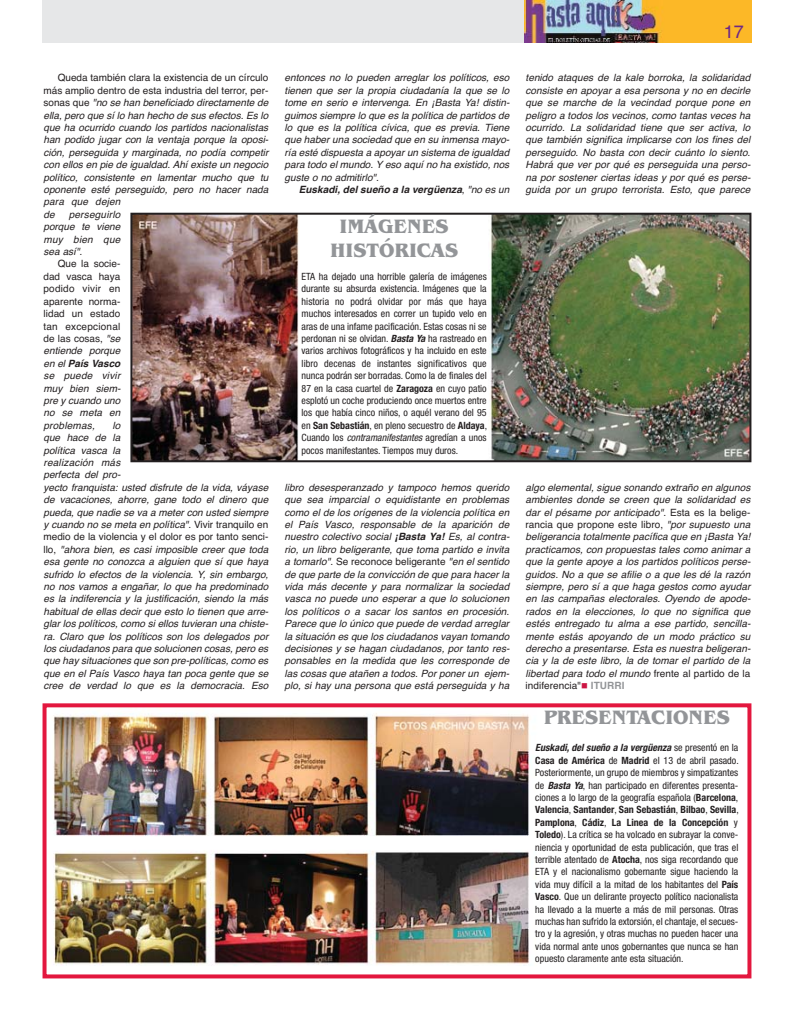
<style>
.page{position:relative;width:794px;height:1021px;background:#fff}
.page>*{position:absolute;margin:0;border:0;box-sizing:border-box;transform-origin:0 0}
.t1{font:700 20px/24px "Benguiat IT Cby BT";color:#939598;text-align:center}
.t2{font:18px "Helvetica";color:#6c2787}
.t3{font:italic 10px/12.4px "Helvetica";color:#231f20}
.t4{font:condensed 10px/12.4px "Helvetica Neue";color:#231f20;text-align:justify}
.t5{font:10px/12.4px "Helvetica";color:#231f20}
.t6{font:italic 700 10px "Helvetica";color:#231f20}
.s1{font-style:normal}
.s2{font-style:italic}
.s3{font-weight:700;font-style:italic}
.s4{font-weight:400;font-style:normal}
.s5{font-weight:400}
.s6{font-weight:700}
.s7{font-weight:700;font-style:normal;color:#939598}
</style>
<div class="page">
<div style="left:43px;top:0;width:708px;height:43px;background:#e6e7e8"></div>
<img style="left:524px;top:0;width:227px;height:42px">
<img style="left:53px;top:713px;width:477px;height:253px">
<div style="left:43px;top:703px;width:708px;height:275px;border:4px solid #e3173e"></div>
<img style="left:133px;top:216px;width:615px;height:243px">
<div style="left:130px;top:213px;width:621px;height:249px;border:2px solid #231f20"></div>
<div style="left:300px;top:216px;width:188px;height:242px;background:#fff"></div>
<p class="t3" style="left:44px;top:73px;width:228px;text-indent:14px"><span class="s1">Queda también clara la existencia de un círculo más amplio dentro de esta industria del terror, per&shy;s o n a s q u e</span> "no se han beneficiado directamente de ella, pero que sí lo han hecho de sus efectos. Es lo que ha ocurrido cuando los partidos nacionalistas han podido jugar con la ventaja porque la oposi&shy;ción, perseguida y marginada, no podía competir con ellos en pie de igualdad.Ahí existe un negocio político, consistente en lamentar mucho que tu oponente esté perseguido, pero no hacer nada para que dejen<br>de perseguirlo<br>porque te viene<br>muy bien que<br>sea así".</p>
<p class="t5" style="left:44px;top:259px;width:80px;text-indent:14px">Que la socie&shy;dad vasca haya podido vivir en aparente norma&shy;lidad un estado tan excepcional de las cosas, <span class="s2">"se entiende porque en el</span> <span class="s3">País Vasco </span><span class="s2">se puede vivir muy bien siem&shy;pre y cuando uno no se meta en problemas,</span></p>
<p class="t3" style="left:44px;top:420px;width:228px;text-indent:69px">lo<br>que hace de la<br>política vasca la<br>realización más<br>perfecta del pro-<br>yecto franquista: usted disfrute de la vida, váyase de vacaciones, ahorre, gane todo el dinero que pueda, que nadie se va a meter con usted siempre y cuando no se meta en política"<span class="s1">. V i v i r t r a n q u i l o e n medio de la violencia y el dolor es por tanto senci&shy;l l o ,</span> "ahora bien, es casi imposible creer que toda esa gente no conozca a alguien que sí que haya sufrido lo efectos de la violencia. Y, sin embargo, no nos vamos a engañar, lo que ha predominado es la indiferencia y la justificación, siendo la más habitual de ellas decir que esto lo tienen que arre&shy;glar los políticos, como si ellos tuvieran una chiste&shy;ra. Claro que los políticos son los delegados por los ciudadanos para que solucionen cosas,pero es que hay situaciones que son pre-políticas,como es que en el País Vasco haya tan poca gente que se cree de verdad lo que es la democracia. Eso</p>
<p class="t3" style="left:284px;top:73px;width:228px;text-align:justify">entonces no lo pueden arreglar los políticos, eso tienen que ser la propia ciudadanía la que se lo tome en serio e intervenga. En ¡Basta Ya! distin&shy;guimos siempre lo que es la política de partidos de lo que es la política cívica, que es previa. Tiene que haber una sociedad que en su inmensa mayo&shy;ría esté dispuesta a apoyar un sistema de igualdad para todo el mundo.Y eso aquí no ha existido, nos guste o no admitirlo".</p>
<p class="t6" style="left:299px;top:186px;width:214px">Euskadi, del sueño a la vergüenza<span class="s4">,</span> <span class="s5">"no es un</span></p>
<h1 class="t1" style="left:330px;top:216px;width:129px">IMÁGENES<br>HISTÓRICAS</h1>
<p class="t4" style="left:301px;top:271px;width:187px">ETA ha dejado una horrible galería de imágenes durante su absurda existencia. Imágenes que la historia no podrá olvidar por más que haya muchos interesados en correr un tupido velo en aras de una infame pacificación. Estas cosas ni se perdonan ni se olvidan. <span class="s3">Basta Ya</span>ha rastreado en varios archivos fotográficos y ha incluido en este libro decenas de instantes significativos que nunca podrán ser borradas. Como la de finales del 87 en la casa cuartel de <span class="s6">Zaragoza</span> en cuyo patio esplotó un coche produciendo once muertos entre los que había cinco niños, o aquél verano del 95 en <span class="s6">San Sebastián</span>, en pleno secuestro de <span class="s6">Aldaya</span>, Cuando los <span class="s2">contramanifestantes</span> agredían a unos pocos manifestantes. Tiempos muy duros.</p>
<p class="t3" style="left:284px;top:482px;width:228px;text-align:justify">libro desesperanzado y tampoco hemos querido que sea imparcial o equidistante en problemas como el de los orígenes de la violencia política en el País Vasco, responsable de la aparición de nuestro colectivo social <span class="s6">¡Basta Ya!</span> Es, al contra&shy;rio, un libro beligerante, que toma partido e invita a tomarlo"<span class="s1">. Se reconoce beligerante</span> "en el sentido de que parte de la convicción de que para hacer la vida más decente y para normalizar la sociedad vasca no puede uno esperar a que lo solucionen los políticos o a sacar los santos en procesión.<br>Parece que lo único que puede de verdad arreglar la situación es que los ciudadanos vayan tomando decisiones y se hagan ciudadanos, por tanto res&shy;ponsables en la medida que les corresponde de las cosas que atañen a todos. Por poner un ejem&shy;plo, si hay una persona que está perseguida y ha</p>
<h2 class="t2" style="left:724px;top:25px;width:22px">17</h2>
<p class="t3" style="left:525px;top:73px;width:228px;text-align:justify">tenido ataques de la kale borroka, la solidaridad consiste en apoyar a esa persona y no en decirle que se marche de la vecindad porque pone en peligro a todos los vecinos, como tantas veces ha ocurrido. La solidaridad tiene que ser activa, lo que también significa implicarse con los fines del perseguido. No basta con decir cuánto lo siento.<br>Habrá que ver por qué es perseguida una perso&shy;na por sostener ciertas ideas y por qué es perse&shy;guida por un grupo terrorista. Esto, que parece</p>
<p class="t3" style="left:525px;top:482px;width:228px">algo elemental, sigue sonando extraño en algunos ambientes donde se creen que la solidaridad es dar el pésame por anticipado"<span class="s1">. E s t a e s l a b e l i g e - rancia que propone este libro,</span> "por supuesto una beligerancia totalmente pacífica que en ¡Basta Ya! practicamos, con propuestas tales como animar a que la gente apoye a los partidos políticos perse&shy;guidos. No a que se afilie o a que les dé la razón siempre, pero sí a que haga gestos como ayudar en las campañas electorales. Oyendo de apode&shy;rados en la elecciones, lo que no significa que estés entregado tu alma a ese partido, sencilla&shy;mente estás apoyando de un modo práctico su derecho a presentarse. Esta es nuestra beligeran&shy;cia y la de este libro, la de tomar el partido de la libertad para todo el mundo <span class="s1">f r e n t e a l p a rt i d o d e l a indiferencia"</span> <span class="s7">ITURRI</span></p>
<h1 class="t1" style="left:543px;top:707px;width:188px">PRESENTACIONES</h1>
<p class="t4" style="left:535px;top:742px;width:205px"><span class="s3">Euskadi,del sueño a la vergüenza</span> s e p r e s e n t ó e n l a <span class="s6">Casa de América</span> de <span class="s6">Madrid</span> el 13 de abril pasado.<br>Posteriormente, un grupo de miembros y simpatizantes de <span class="s3">Basta Ya</span>, han participado en diferentes presenta&shy;ciones a lo largo de la geografía española (<span class="s6">Barcelona</span>, <span class="s6">Valencia</span>, <span class="s6">Santander</span>, <span class="s6">San Sebastián</span>, <span class="s6">Bilbao</span>, <span class="s6">Sevilla</span>, <span class="s6">Pamplona</span>, <span class="s6">Cádiz</span>, <span class="s6">La Linea de la Concepción</span> y <span class="s6">Toledo</span>). La crítica se ha volcado en subrayar la conve&shy;niencia y oportunidad de esta publicación, que tras el terrible atentado de <span class="s6">Atocha</span>, nos siga recordando que ETA y el nacionalismo gobernante sigue haciendo la vida muy difícil a la mitad de los habitantes del <span class="s6">País Vasco</span>. Que un delirante proyecto político nacionalista ha llevado a la muerte a más de mil personas. Otras muchas han sufrido la extorsión, el chantaje, el secues&shy;tro y la agresión, y otras muchas no pueden hacer una vida normal ante unos gobernantes que nunca se han opuesto claramente ante esta situación.</p>
</div>
